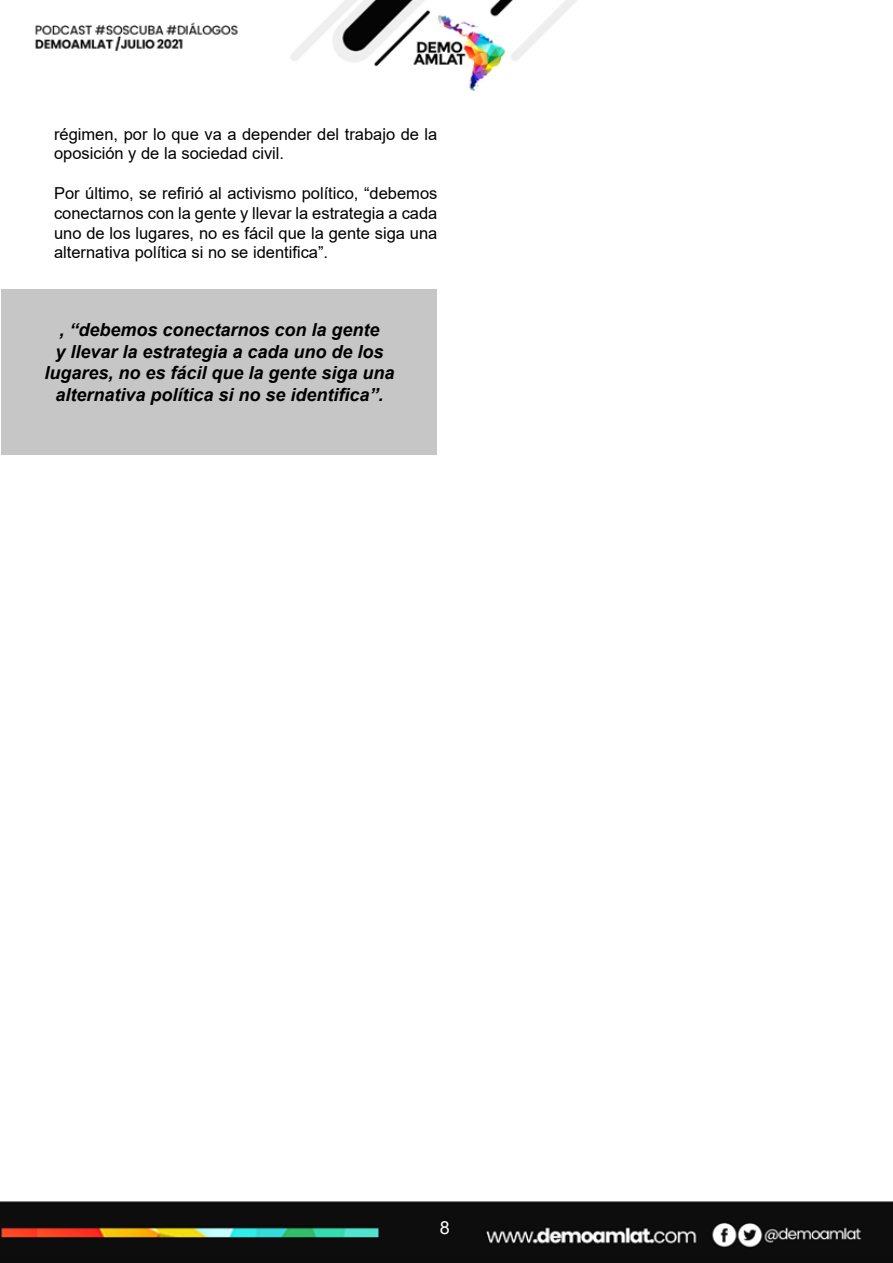
<style>
.page{position:relative;width:893px;height:1263px;background:#fff}
.page>*{position:absolute;margin:0;border:0;box-sizing:border-box;transform-origin:0 0}
.t1{font:italic 700 18px/21.6px "Arial";color:#000;text-align:center}
.t2{font:18px "Arial";color:#fff}
.t3{font:16.5px/19.8px "Arial";color:#000}
</style>
<div class="page">
<img style="left:0;top:0;width:893px;height:1263px">
<div style="left:2px;top:289px;width:435px;height:166px;background:#c6c6c6"></div>
<p class="t3" style="left:54px;top:124px;width:385px">régimen, por lo que va a depender del trabajo de la oposición y de la sociedad civil.</p>
<p class="t3" style="left:54px;top:183px;width:385px;text-align:justify">Por último, se refirió al activismo político, “debemos conectarnos con la gente y llevar la estrategia a cada uno de los lugares, no es fácil que la gente siga una alternativa política si no se identifica”.</p>
<p class="t1" style="left:44px;top:319px;width:352px">, “debemos conectarnos con la gente<br>y llevar la estrategia a cada uno de los lugares, no es fácil que la gente siga una alternativa política si no se identifica”.</p>
<p class="t2" style="left:440px;top:1215px;width:12px">8</p>
</div>
